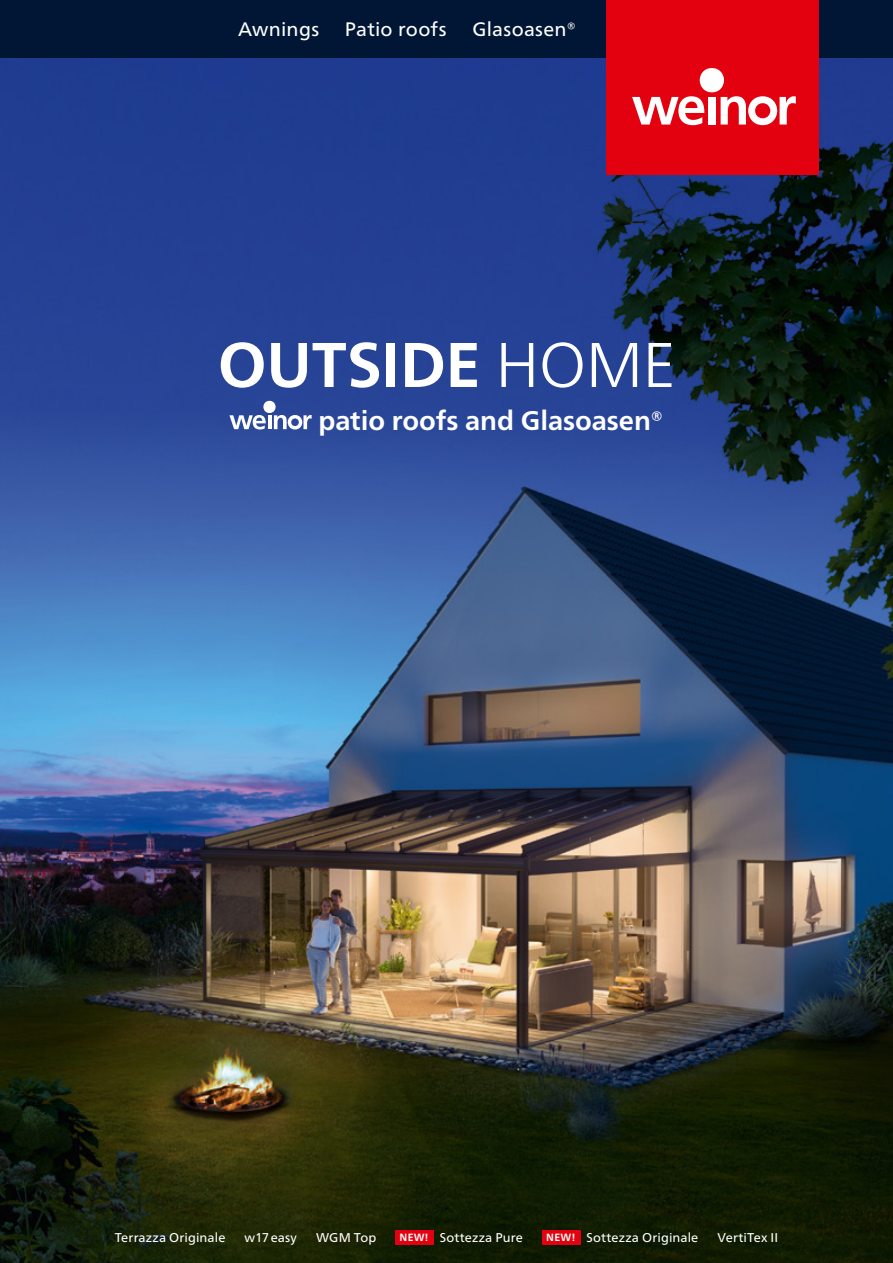
<style>
.page{position:relative;width:893px;height:1263px;background:#fff}
.page>*{position:absolute;margin:0;border:0;box-sizing:border-box;transform-origin:0 0}
.t1{font:700 63px "Frutiger Neue LTW1 G";letter-spacing:-.01em;color:#fff}
.t2{font:700 27px "Frutiger Neue LTW1 G";letter-spacing:-.005em;color:#fff}
.t3{font:19.5px "Frutiger Neue LTW1 G";letter-spacing:.015em;color:#fff}
.t4{font:12.75px "Frutiger Neue LTW1 G";letter-spacing:.01em;color:#fff}
.s1{font-weight:300}
.s2{font-weight:700;font-size:10.5px}
</style>
<div class="page">
<img style="left:0;top:57px;width:893px;height:1206px">
<svg style="left:229px;top:415px;width:37px;height:14px"></svg>
<hr style="left:268px;top:415px;width:3px;height:14px;background:#fff">
<div style="left:263px;top:401px;width:13px;height:12px;background:#fff;border-radius:50%"></div>
<svg style="left:274px;top:415px;width:38px;height:14px"></svg>
<div style="left:0;top:0;width:893px;height:57px;background:#001634"></div>
<div style="left:606px;top:0;width:213px;height:174px;background:#e3000f"></div>
<svg style="left:632px;top:96px;width:72px;height:29px"></svg>
<div style="left:708px;top:97px;width:7px;height:28px;background:#fff"></div>
<div style="left:700px;top:68px;width:24px;height:24px;background:#fff;border-radius:50%"></div>
<svg style="left:721px;top:96px;width:75px;height:29px"></svg>
<div style="left:395px;top:1230px;width:39px;height:15px;background:#e3000f"></div>
<div style="left:542px;top:1230px;width:38px;height:15px;background:#e3000f"></div>
<h3 class="t3" style="left:238px;top:18px;width:83px">Awnings</h3>
<h3 class="t3" style="left:345px;top:18px;width:103px">Patio roofs</h3>
<h3 class="t3" style="left:472px;top:18px;width:105px">Glasoasen®</h3>
<h1 class="t1" style="left:218px;top:328px;width:459px">OUTSIDE <span class="s1">HOME</span></h1>
<h2 class="t2" style="left:318px;top:404px;width:347px">patio roofs and Glasoasen®</h2>
<p class="t4" style="left:115px;top:1230px;width:112px">Terrazza Originale</p>
<p class="t4" style="left:245px;top:1230px;width:54px">w17easy</p>
<p class="t4" style="left:316px;top:1230px;width:62px">WGM Top</p>
<p class="t4" style="left:400px;top:1230px;width:125px"><span class="s2">NEW!</span> Sottezza Pure</p>
<p class="t4" style="left:546px;top:1230px;width:154px"><span class="s2">NEW!</span> Sottezza Originale</p>
<p class="t4" style="left:717px;top:1230px;width:62px">VertiTex II</p>
</div>
